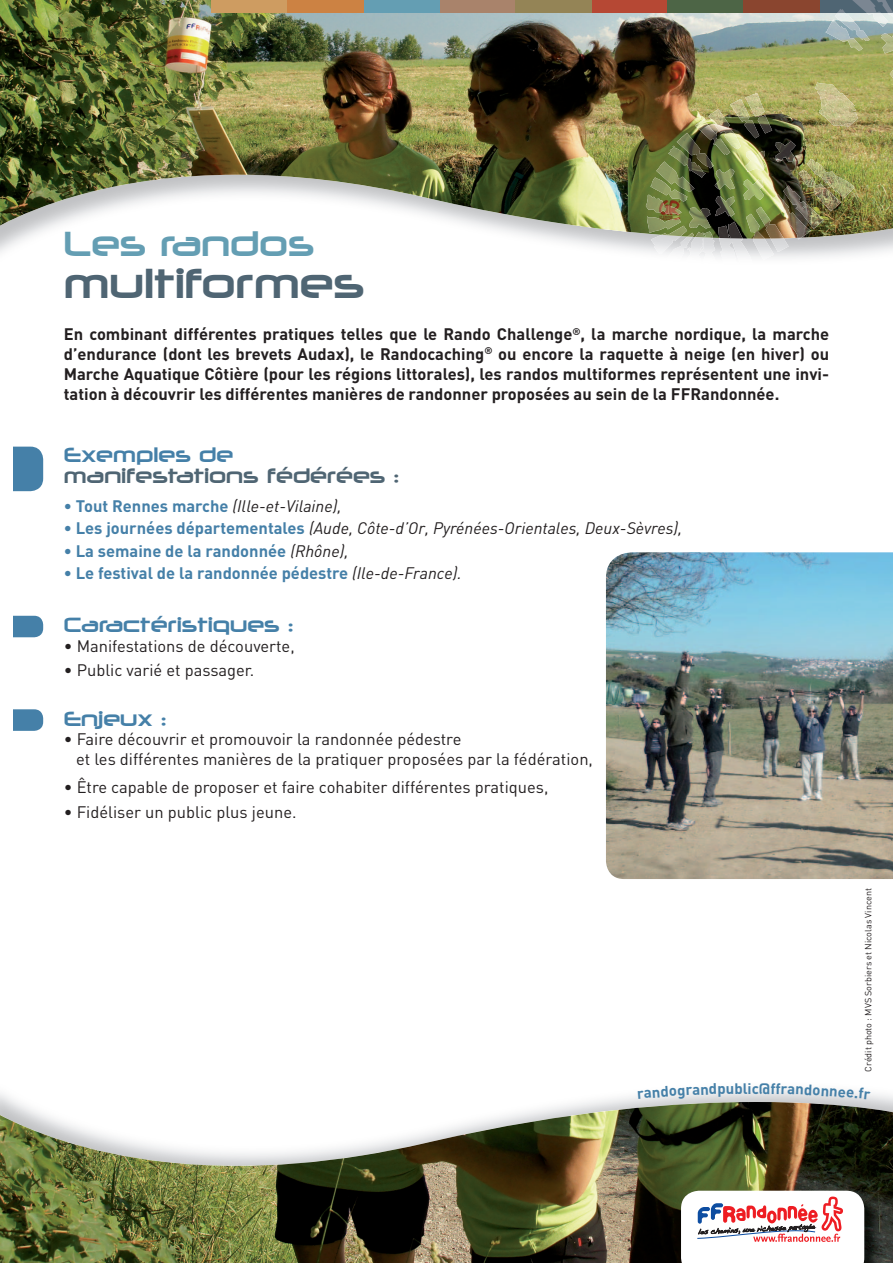
<style>
.page{position:relative;width:893px;height:1263px;background:#fff}
.page>*{position:absolute;margin:0;border:0;box-sizing:border-box;transform-origin:0 0}
.t1{font:39px "Neuropolitical";color:#4f6573}
.t2{font:33px "Neuropolitical";color:#649eb3}
.t3{font:19.5px "Neuropolitical";color:#4580a8}
.t4{font:19.5px "Neuropolitical";color:#4f6573}
.t5{font:700 16.5px/19.8px "DIN";color:#231f20;text-align:justify}
.t6{font:16.5px/19.8px "DIN";color:#231f20}
.t7{font:italic 16.5px "DIN";color:#231f20}
.t8{font:700 16.5px "DIN";color:#4580a8}
.t9{font:700 15px "DIN";color:#4580a8}
.t10{font:9px "DIN";color:#231f20}
.s1{font-weight:700;font-style:normal;color:#4580a8}
.s2{font-weight:400;font-style:italic;color:#231f20}
</style>
<div class="page">
<svg style="left:0;top:13px;width:893px;height:245px"></svg>
<img style="left:0;top:0;width:798px;height:239px">
<svg style="left:0;top:1088px;width:893px;height:14px"></svg>
<img style="left:0;top:1102px;width:893px;height:161px">
<svg style="left:13px;top:447px;width:30px;height:44px"></svg>
<svg style="left:13px;top:709px;width:30px;height:22px"></svg>
<svg style="left:13px;top:616px;width:30px;height:21px"></svg>
<img style="left:606px;top:552px;width:287px;height:327px">
<img style="left:864px;top:1193px;width:19px;height:70px">
<svg style="left:681px;top:1191px;width:183px;height:72px"></svg>
<div style="left:212px;top:0;width:76px;height:13px;background:#ce9c61"></div>
<div style="left:440px;top:0;width:76px;height:13px;background:#a9836b"></div>
<div style="left:592px;top:0;width:76px;height:13px;background:#b64834"></div>
<div style="left:668px;top:0;width:76px;height:13px;background:#4d6546"></div>
<div style="left:364px;top:0;width:76px;height:13px;background:#649eb3"></div>
<div style="left:820px;top:0;width:73px;height:13px;background:#4f6573"></div>
<div style="left:288px;top:0;width:76px;height:13px;background:#cc8243"></div>
<div style="left:744px;top:0;width:76px;height:13px;background:#8a452f"></div>
<div style="left:516px;top:0;width:76px;height:13px;background:#948456"></div>
<img style="left:651px;top:235px;width:30px;height:19px">
<img style="left:661px;top:226px;width:26px;height:10px">
<img style="left:666px;top:237px;width:17px;height:21px">
<svg style="left:688px;top:233px;width:6px;height:4px"></svg>
<img style="left:646px;top:195px;width:36px;height:38px">
<img style="left:683px;top:237px;width:34px;height:21px">
<img style="left:695px;top:231px;width:18px;height:7px">
<img style="left:650px;top:177px;width:38px;height:25px">
<svg style="left:700px;top:238px;width:3px;height:13px"></svg>
<img style="left:687px;top:207px;width:24px;height:22px">
<img style="left:719px;top:238px;width:34px;height:20px">
<img style="left:718px;top:222px;width:25px;height:16px">
<img style="left:656px;top:161px;width:38px;height:31px">
<img style="left:668px;top:146px;width:38px;height:32px">
<img style="left:713px;top:196px;width:22px;height:21px">
<img style="left:677px;top:133px;width:37px;height:35px">
<img style="left:753px;top:239px;width:21px;height:19px">
<img style="left:746px;top:214px;width:19px;height:25px">
<img style="left:715px;top:169px;width:20px;height:21px">
<img style="left:771px;top:238px;width:18px;height:14px">
<img style="left:756px;top:207px;width:17px;height:31px">
<img style="left:743px;top:179px;width:21px;height:21px">
<img style="left:695px;top:119px;width:35px;height:36px">
<img style="left:745px;top:151px;width:21px;height:21px">
<img style="left:708px;top:109px;width:33px;height:40px">
<img style="left:773px;top:195px;width:38px;height:43px">
<img style="left:783px;top:185px;width:41px;height:44px">
<img style="left:730px;top:99px;width:29px;height:39px">
<img style="left:775px;top:141px;width:21px;height:21px">
<img style="left:745px;top:93px;width:27px;height:41px">
<img style="left:798px;top:170px;width:43px;height:41px">
<img style="left:806px;top:159px;width:49px;height:40px">
<img style="left:814px;top:82px;width:44px;height:45px">
<img style="left:825px;top:19px;width:38px;height:32px">
<img style="left:835px;top:13px;width:35px;height:28px">
<svg style="left:837px;top:9px;width:8px;height:4px"></svg>
<svg style="left:890px;top:70px;width:3px;height:8px"></svg>
<img style="left:881px;top:33px;width:12px;height:20px">
<img style="left:866px;top:17px;width:22px;height:10px">
<svg style="left:852px;top:0;width:41px;height:17px"></svg>
<svg style="left:638px;top:1088px;width:104px;height:11px"></svg>
<svg style="left:760px;top:1088px;width:111px;height:11px"></svg>
<h2 class="t2" style="left:64px;top:223px;width:252px">Les randos</h2>
<h1 class="t1" style="left:64px;top:259px;width:302px">multiformes</h1>
<p class="t5" style="left:64px;top:323px;width:767px">En combinant différentes pratiques telles que le Rando Challenge<sup>®</sup>, la marche nordique, la marche d’endurance (dont les brevets Audax), le Randocaching<sup>®</sup> ou encore la raquette à neige (en hiver) ou Marche Aquatique Côtière (pour les régions littorales), les randos multiformes représentent une invi&shy;tation à découvrir les différentes manières de randonner proposées au sein de la FFRandonnée.</p>
<p class="t3" style="left:64px;top:443px;width:171px">Exemples de</p>
<p class="t4" style="left:64px;top:464px;width:337px">manifestations fédérées :</p>
<p class="t7" style="left:64px;top:495px;width:279px"><span class="s1">• Tout Rennes marche</span> (Ille-et-Vilaine),</p>
<p class="t7" style="left:64px;top:518px;width:620px"><span class="s1">• Les journées départementales</span> (Aude, Côte-d’Or, Pyrénées-Orientales, Deux-Sèvres),</p>
<p class="t8" style="left:64px;top:540px;width:286px">• La semaine de la randonnée <span class="s2">(Rhône),</span></p>
<p class="t8" style="left:64px;top:563px;width:399px">• Le festival de la randonnée pédestre <span class="s2">(Ile-de-France).</span></p>
<p class="t3" style="left:64px;top:613px;width:231px">Caractéristiques :</p>
<p class="t6" style="left:64px;top:636px;width:232px">• Manifestations de découverte,</p>
<p class="t6" style="left:64px;top:660px;width:192px">• Public varié et passager.</p>
<p class="t3" style="left:64px;top:706px;width:104px">Enjeux :</p>
<p class="t6" style="left:76px;top:729px;width:518px;text-indent:-12px">• Faire découvrir et promouvoir la randonnée pédestre<br>et les différentes manières de la pratiquer proposées par la fédération,</p>
<p class="t6" style="left:64px;top:777px;width:486px">• Être capable de proposer et faire cohabiter différentes pratiques,</p>
<p class="t6" style="left:64px;top:801px;width:234px">• Fidéliser un public plus jeune.</p>
<p class="t9" style="left:743px;top:1078px;width:18px">lic</p>
<p class="t10" style="left:863px;top:1071px;width:185px;rotate:-90deg">Crédit photo : MVS Sorbiers et Nicolas Vincent</p>
</div>
